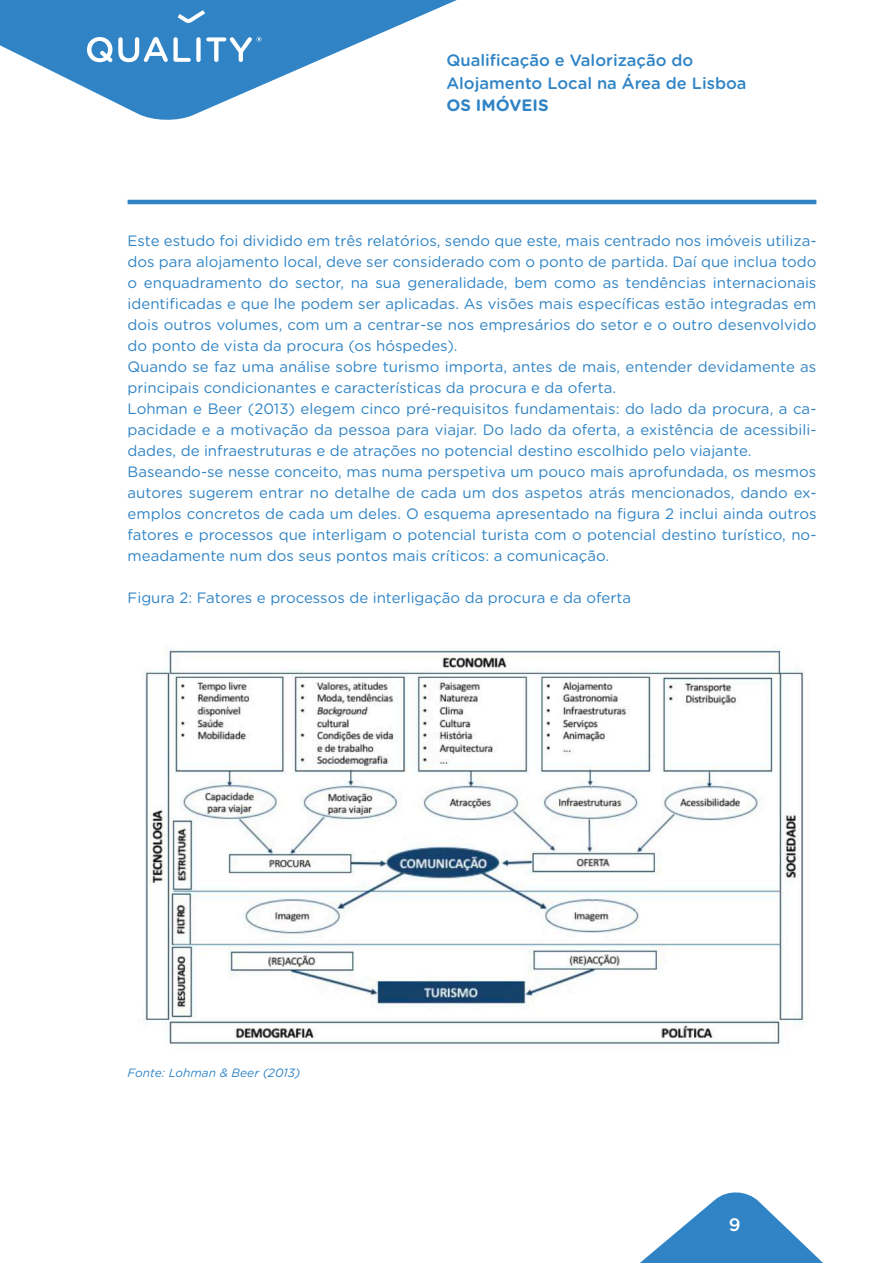
<style>
.page{position:relative;width:893px;height:1263px;background:#fff}
.page>*{position:absolute;margin:0;border:0;box-sizing:border-box;transform-origin:0 0}
.t1{font:500 18px "Gotham Rounded";color:#fff}
.t2{font:500 16.5px/22.5px "Gotham Rounded";color:#3084c5}
.t3{font:700 16.5px "Gotham Rounded";color:#3084c5}
.t4{font:15px/21px "Gotham Rounded";color:#3084c5}
.t5{font:italic 12px "Gotham Rounded";color:#3084c5}
</style>
<div class="page">
<svg style="left:640px;top:1192px;width:183px;height:71px"></svg>
<svg style="left:0;top:0;width:457px;height:120px;fill:#3084c5"></svg>
<svg style="left:178px;top:10px;width:27px;height:13px"></svg>
<svg style="left:87px;top:37px;width:25px;height:25px"></svg>
<svg style="left:118px;top:37px;width:73px;height:25px"></svg>
<div style="left:196px;top:37px;width:5px;height:25px;background:#fff;border-radius:2px"></div>
<svg style="left:206px;top:37px;width:56px;height:25px"></svg>
<hr style="left:128px;top:200px;width:688px;height:4px;background:#3084c5">
<img style="left:143px;top:648px;width:662px;height:397px">
<p class="t2" style="left:446px;top:48px;width:302px">Qualificação e Valorização do<br>Alojamento Local na Área de Lisboa</p>
<p class="t3" style="left:446px;top:93px;width:104px">OS IMÓVEIS</p>
<p class="t4" style="left:128px;top:229px;width:690px">Este estudo foi dividido em três relatórios, sendo que este, mais centrado nos imóveis utiliza&shy;dos para alojamento local, deve ser considerado com o ponto de partida. Daí que inclua todo o enquadramento do sector, na sua generalidade, bem como as tendências internacionais identificadas e que lhe podem ser aplicadas. As visões mais específicas estão integradas em dois outros volumes, com um a centrar-se nos empresários do setor e o outro desenvolvido do ponto de vista da procura (os hóspedes).<br>Quando se faz uma análise sobre turismo importa, antes de mais, entender devidamente as principais condicionantes e características da procura e da oferta.<br>Lohman e Beer (2013) elegem cinco pré-requisitos fundamentais: do lado da procura, a ca&shy;pacidade e a motivação da pessoa para viajar. Do lado da oferta, a existência de acessibili&shy;dades, de infraestruturas e de atrações no potencial destino escolhido pelo viajante.<br>Baseando-se nesse conceito, mas numa perspetiva um pouco mais aprofundada, os mesmos autores sugerem entrar no detalhe de cada um dos aspetos atrás mencionados, dando ex&shy;emplos concretos de cada um deles. O esquema apresentado na figura 2 inclui ainda outros fatores e processos que interligam o potencial turista com o potencial destino turístico, no&shy;meadamente num dos seus pontos mais críticos: a comunicação.</p>
<p class="t4" style="left:128px;top:586px;width:505px">Figura 2: Fatores e processos de interligação da procura e da oferta</p>
<p class="t5" style="left:128px;top:1064px;width:174px">Fonte: Lohman &amp; Beer (2013)</p>
<p class="t1" style="left:729px;top:1211px;width:13px">9</p>
</div>
